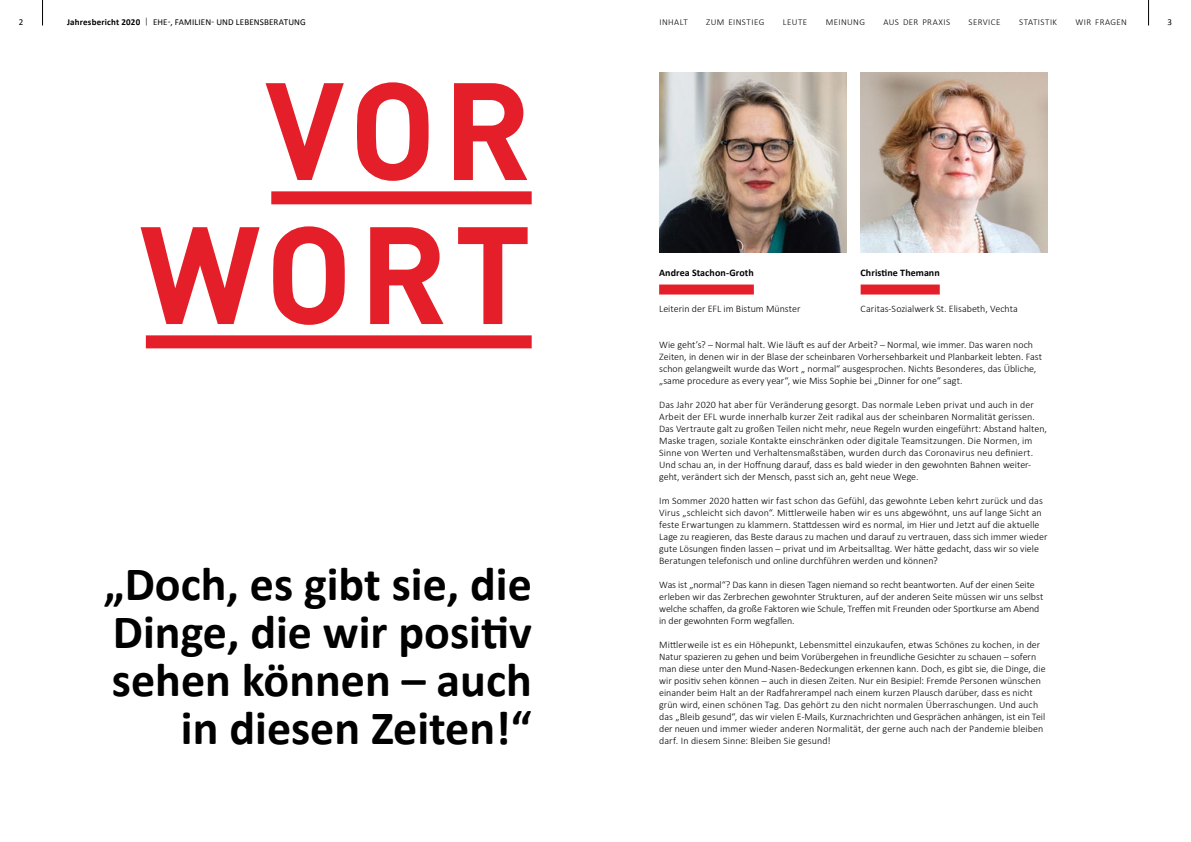
<style>
.page{position:relative;width:1191px;height:842px;background:#fff}
.page>*{position:absolute;margin:0;border:0;box-sizing:border-box;transform-origin:0 0}
.Absatzformat_8{font:700 136px "DIN";letter-spacing:.045em;color:#e51f29}
.t1{font:700 48px/48px "Calibri";color:#000}
.t2{font:300 10px/12px "Calibri";color:#000}
.Absatzformat_13{font:700 10px "Calibri";letter-spacing:.005em;color:#000}
.t3{font:300 9px "Calibri";letter-spacing:.04em;color:#000}
.t4{font:9px "Calibri";letter-spacing:.015em;color:#000}
.s1{font-weight:700}
.s2{font-weight:300}
</style>
<div class="page">
<div style="left:659px;top:285px;width:95px;height:10px;background:#e51f29"></div>
<div style="left:860px;top:285px;width:79px;height:10px;background:#e51f29"></div>
<svg style="left:1148px;top:0;width:1px;height:26px"></svg>
<svg style="left:42px;top:0;width:1px;height:26px"></svg>
<div style="left:271px;top:191px;width:260px;height:13px;background:#e51f29"></div>
<div style="left:146px;top:335px;width:385px;height:13px;background:#e51f29"></div>
<img style="left:659px;top:72px;width:187px;height:180px">
<img style="left:860px;top:72px;width:187px;height:180px">
<p class="t4" style="left:19px;top:16px;width:6px">2</p>
<p class="t4" style="left:67px;top:16px;width:240px"><span class="s1">Jahresbericht 2020</span> <span class="s2">|</span> EHE-, FAMILIEN- UND LEBENSBERATUNG</p>
<p class="t3" style="left:659px;top:16px;width:30px">INHALT</p>
<p class="t3" style="left:706px;top:16px;width:60px">ZUM EINSTIEG</p>
<p class="t3" style="left:783px;top:16px;width:26px">LEUTE</p>
<p class="t3" style="left:826px;top:16px;width:41px">MEINUNG</p>
<p class="t3" style="left:883px;top:16px;width:68px">AUS DER PRAXIS</p>
<p class="t3" style="left:968px;top:16px;width:33px">SERVICE</p>
<p class="t3" style="left:1019px;top:16px;width:39px">STATISTIK</p>
<p class="t3" style="left:1075px;top:16px;width:53px">WIR FRAGEN</p>
<p class="t4" style="left:1167px;top:16px;width:6px">3</p>
<p class="Absatzformat_8" style="left:265px;top:42px;width:268px">VOR</p>
<p class="Absatzformat_8" style="left:140px;top:186px;width:393px">WORT</p>
<p class="t1" style="left:104px;top:558px;width:429px">„Doch, es gibt sie, die<br>Dinge, die wir positiv</p>
<p class="t1" style="left:112px;top:654px;width:421px">sehen können – auch</p>
<p class="t1" style="left:181px;top:702px;width:352px">in diesen Zeiten!“</p>
<p class="Absatzformat_13" style="left:860px;top:266px;width:81px">Christine Themann</p>
<p class="t2" style="left:860px;top:302px;width:159px">Caritas-Sozialwerk St. Elisabeth, Vechta</p>
<p class="t2" style="left:659px;top:338px;width:384px">Wie geht’s? – Normal halt. Wie läuft es auf der Arbeit? – Normal, wie immer. Das waren noch Zeiten, in denen wir in der Blase der scheinbaren Vorhersehbarkeit und Planbarkeit lebten. Fast schon gelangweilt wurde das Wort „ normal“ ausgesprochen. Nichts Besonderes, das Übliche, „same procedure as every year“, wie Miss Sophie bei „Dinner for one“ sagt.</p>
<p class="t2" style="left:659px;top:398px;width:389px">Das Jahr 2020 hat aber für Veränderung gesorgt. Das normale Leben privat und auch in der Arbeit der EFL wurde innerhalb kurzer Zeit radikal aus der scheinbaren Normalität gerissen.<br>Das Vertraute galt zu großen Teilen nicht mehr, neue Regeln wurden eingeführt: Abstand halten, Maske tragen, soziale Kontakte einschränken oder digitale Teamsitzungen. Die Normen, im</p>
<p class="t2" style="left:659px;top:446px;width:375px">Sinne von Werten und Verhaltensmaßstäben, wurden durch das Coronavirus neu definiert.</p>
<p class="t2" style="left:659px;top:458px;width:374px">Und schau an, in der Hoffnung darauf, dass es bald wieder in den gewohnten Bahnen weiter&shy;geht, verändert sich der Mensch, passt sich an, geht neue Wege.</p>
<p class="t2" style="left:659px;top:494px;width:390px">Im Sommer 2020 hatten wir fast schon das Gefühl, das gewohnte Leben kehrt zurück und das Virus „schleicht sich davon“. Mittlerweile haben wir es uns abgewöhnt, uns auf lange Sicht an feste Erwartungen zu klammern. Stattdessen wird es normal, im Hier und Jetzt auf die aktuelle Lage zu reagieren, das Beste daraus zu machen und darauf zu vertrauen, dass sich immer wieder gute Lösungen finden lassen – privat und im Arbeitsalltag. Wer hätte gedacht, dass wir so viele Beratungen telefonisch und online durchführen werden und können?</p>
<p class="t2" style="left:659px;top:578px;width:386px">Was ist „normal“? Das kann in diesen Tagen niemand so recht beantworten. Auf der einen Seite erleben wir das Zerbrechen gewohnter Strukturen, auf der anderen Seite müssen wir uns selbst welche schaffen, da große Faktoren wie Schule, Treffen mit Freunden oder Sportkurse am Abend in der gewohnten Form wegfallen.</p>
<p class="t2" style="left:659px;top:638px;width:383px">Mittlerweile ist es ein Höhepunkt, Lebensmittel einzukaufen, etwas Schönes zu kochen, in der</p>
<p class="t2" style="left:659px;top:650px;width:388px">Natur spazieren zu gehen und beim Vorübergehen in freundliche Gesichter zu schauen – sofern man diese unter den Mund-Nasen-Bedeckungen erkennen kann. Doch, es gibt sie, die Dinge, die wir positiv sehen können – auch in diesen Zeiten. Nur ein Besipiel: Fremde Personen wünschen einander beim Halt an der Radfahrerampel nach einem kurzen Plausch darüber, dass es nicht grün wird, einen schönen Tag. Das gehört zu den nicht normalen Überraschungen. Und auch das „Bleib gesund“, das wir vielen E-Mails, Kurznachrichten und Gesprächen anhängen, ist ein Teil der neuen und immer wieder anderen Normalität, der gerne auch nach der Pandemie bleiben darf. In diesem Sinne: Bleiben Sie gesund!</p>
<p class="Absatzformat_13" style="left:659px;top:266px;width:96px">Andrea Stachon-Groth</p>
<p class="t2" style="left:659px;top:302px;width:143px">Leiterin der EFL im Bistum Münster</p>
</div>
